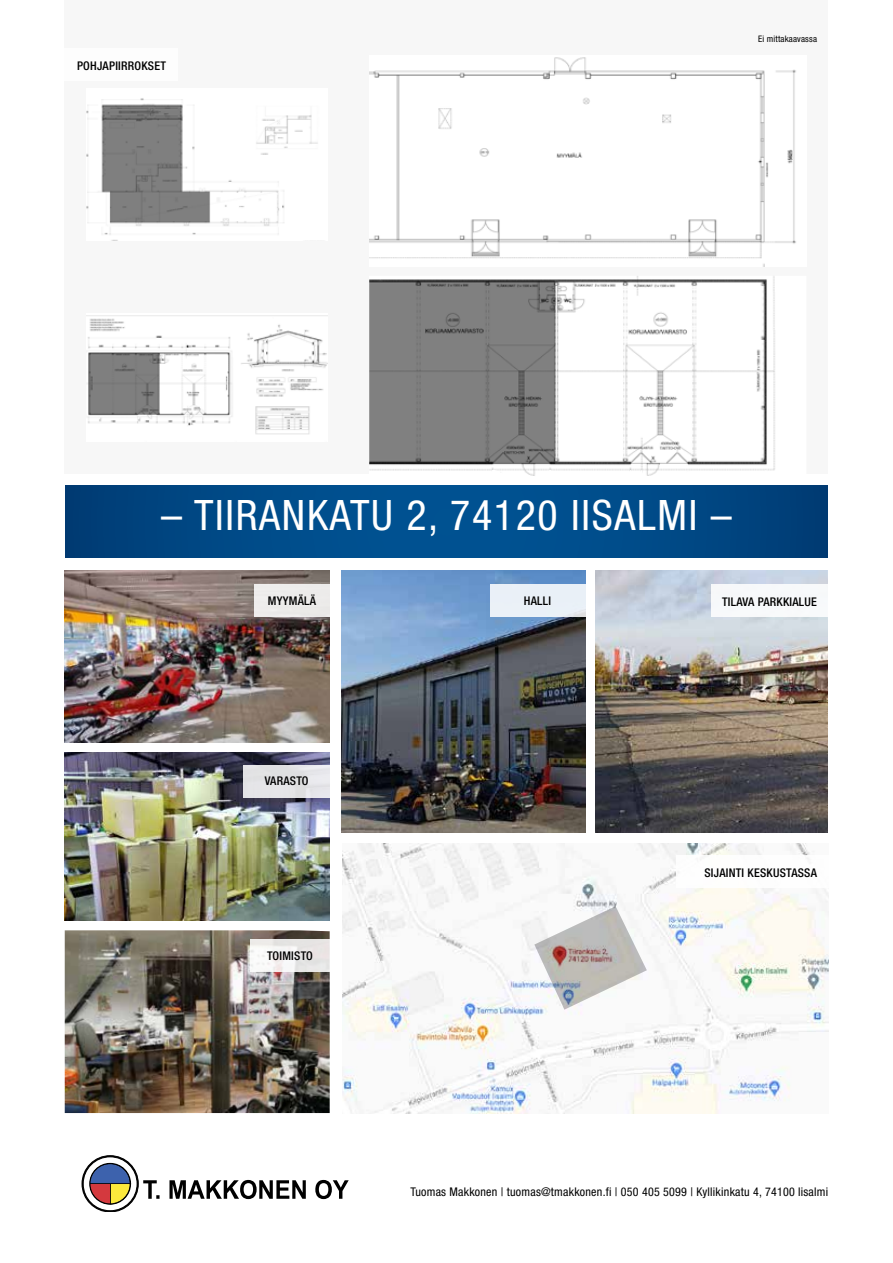
<style>
.page{position:relative;width:893px;height:1263px;background:#fff}
.page>*{position:absolute;margin:0;border:0;box-sizing:border-box;transform-origin:0 0}
.t1{font:condensed 42px "Helvetica Neue LT Std";letter-spacing:.04em;color:#fff}
.t2{font:500 condensed 12px "Helvetica Neue LT Std";letter-spacing:.02em;color:#000}
.t3{font:condensed 12px "Helvetica Neue LT Std";letter-spacing:.02em;color:#000}
.t4{font:condensed 9px "Helvetica Neue LT Std";letter-spacing:.02em;color:#000}
</style>
<div class="page">
<svg style="left:65px;top:485px;width:763px;height:73px;background:#004986"></svg>
<img style="left:342px;top:844px;width:486px;height:269px">
<div style="left:65px;top:0;width:763px;height:473px;background:#f7f7f7"></div>
<svg style="left:534px;top:906px;width:113px;height:104px"></svg>
<img style="left:65px;top:570px;width:265px;height:172px">
<img style="left:65px;top:752px;width:265px;height:168px">
<img style="left:65px;top:930px;width:265px;height:183px">
<img style="left:595px;top:570px;width:233px;height:262px">
<img style="left:341px;top:570px;width:244px;height:262px">
<div style="left:711px;top:584px;width:117px;height:32px;background:#f7f9fb"></div>
<div style="left:676px;top:856px;width:152px;height:32px;background:#fff"></div>
<div style="left:64px;top:48px;width:113px;height:32px;background:#fff"></div>
<div style="left:254px;top:584px;width:76px;height:32px;background:#edeceb"></div>
<div style="left:490px;top:584px;width:95px;height:32px;background:#eaf0f7"></div>
<svg style="left:250px;top:940px;width:80px;height:32px;fill:#edeae9"></svg>
<div style="left:243px;top:765px;width:87px;height:33px;background:#e4e4e7"></div>
<svg style="left:82px;top:1155px;width:267px;height:57px"></svg>
<img style="left:369px;top:276px;width:406px;height:200px">
<img style="left:369px;top:57px;width:427px;height:209px">
<img style="left:86px;top:98px;width:231px;height:143px">
<img style="left:88px;top:319px;width:240px;height:115px">
<p class="t2" style="left:77px;top:58px;width:90px">POHJAPIIRROKSET</p>
<p class="t4" style="left:758px;top:34px;width:60px">Ei mittakaavassa</p>
<h1 class="t1" style="left:161px;top:491px;width:572px">– TIIRANKATU 2, 74120 IISALMI –</h1>
<p class="t2" style="left:268px;top:593px;width:50px">MYYMÄLÄ</p>
<p class="t2" style="left:524px;top:593px;width:29px">HALLI</p>
<p class="t2" style="left:265px;top:773px;width:45px">VARASTO</p>
<p class="t2" style="left:267px;top:949px;width:47px">TOIMISTO</p>
<p class="t2" style="left:722px;top:594px;width:96px">TILAVA PARKKIALUE</p>
<p class="t2" style="left:704px;top:866px;width:114px">SIJAINTI KESKUSTASSA</p>
<p class="t3" style="left:411px;top:1185px;width:419px">Tuomas Makkonen | tuomas@tmakkonen.fi | 050 405 5099 | Kyllikinkatu 4, 74100 Iisalmi</p>
</div>
